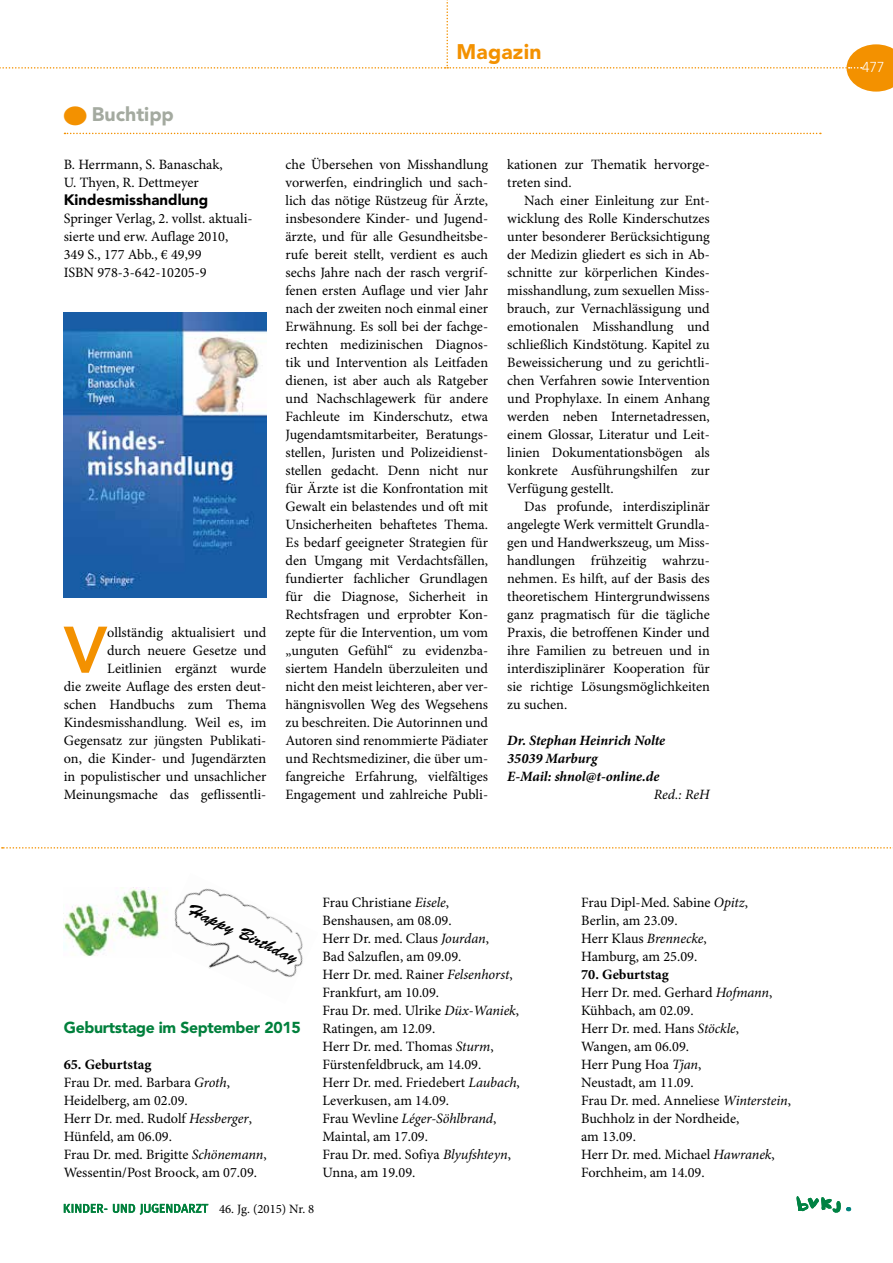
<style>
.page{position:relative;width:893px;height:1263px;background:#fff}
.page>*{position:absolute;margin:0;border:0;box-sizing:border-box;transform-origin:0 0}
.t1{font:800 65.1px "Avenir";color:#f39100}
.t2{font:900 21px "Avenir";letter-spacing:.01em;color:#f39100}
.t3{font:900 19.5px "Avenir";color:#a4aaa0}
.t4{font:18px "Brush Script";color:#000}
.t5{font:900 15.75px "Avenir";letter-spacing:-.02em;color:#00803c}
.t6{font:900 15px "Avenir";color:#000}
.t7{font:14.25px/18px "Minion Pro";color:#000}
.t8{font:italic 700 14.25px/18px "Minion Pro";letter-spacing:-.005em;color:#000}
.t9{font:italic 14.25px "Minion Pro";letter-spacing:-.005em;color:#000}
.t10{font:300 14.25px "Avenir";color:#fff}
.t11{font:12.75px "Minion Pro";color:#000}
.s1{font-family:"European Pi Three";font-weight:400;color:#f39100}
.s2{font-weight:700}
.s3{font-style:italic}
</style>
<div class="page">
<svg style="left:0;top:0;width:893px;height:92px"></svg>
<svg style="left:796px;top:1196px;width:56px;height:17px"></svg>
<svg style="left:64px;top:1204px;width:144px;height:11px"></svg>
<img style="left:64px;top:313px;width:202px;height:284px">
<svg style="left:64px;top:133px;width:757px;height:1px"></svg>
<img style="left:174px;top:888px;width:129px;height:90px">
<img style="left:64px;top:887px;width:99px;height:69px">
<svg style="left:2px;top:847px;width:891px;height:1px"></svg>
<h3 class="t3" style="left:64px;top:103px;width:112px"><span class="s1">Q</span> Buchtipp</h3>
<p class="t7" style="left:64px;top:156px;width:161px">B. Herrmann, S. Banaschak,<br>U. Thyen, R. Dettmeyer</p>
<p class="t6" style="left:64px;top:190px;width:146px">Kindesmisshandlung</p>
<p class="t7" style="left:64px;top:210px;width:190px">Springer Verlag, 2. vollst. aktuali&shy;sierte und erw. Auflage 2010,<br>349 S., 177 Abb., € 49,99<br>ISBN 978-3-642-10205-9</p>
<p class="t7" style="left:64px;top:624px;width:204px;text-align:right">ollständig aktualisiert und<br>durch neuere Gesetze und<br>Leitlinien ergänzt wurde<br>die zweite Auflage des ersten deut&shy;schen Handbuchs zum Thema<br>Kindesmisshandlung. Weil es, im<br>Gegensatz zur jüngsten Publikati&shy;on, die Kinder- und Jugendärzten in populistischer und unsachlicher<br>Meinungsmache das geflissentli-</p>
<h1 class="t1" style="left:64px;top:612px;width:45px">V</h1>
<h2 class="t2" style="left:456px;top:39px;width:86px">Magazin</h2>
<p class="t7" style="left:285px;top:156px;width:204px;text-align:justify">che Übersehen von Misshandlung vorwerfen, eindringlich und sach&shy;lich das nötige Rüstzeug für Ärzte, insbesondere Kinder- und Jugend&shy;ärzte, und für alle Gesundheitsbe&shy;rufe bereit stellt, verdient es auch sechs Jahre nach der rasch vergrif&shy;fenen ersten Auflage und vier Jahr nach der zweiten noch einmal einer Erwähnung. Es soll bei der fachge&shy;rechten medizinischen Diagnos&shy;tik und Intervention als Leitfaden dienen, ist aber auch als Ratgeber und Nachschlagewerk für andere Fachleute im Kinderschutz, etwa Jugendamtsmitarbeiter, Beratungs&shy;stellen, Juristen und Polizeidienst&shy;stellen gedacht. Denn nicht nur für Ärzte ist die Konfrontation mit Gewalt ein belastendes und oft mit Unsicherheiten behaftetes Thema.<br>Es bedarf geeigneter Strategien für den Umgang mit Verdachtsfällen, fundierter fachlicher Grundlagen für die Diagnose, Sicherheit in Rechtsfragen und erprobter Kon&shy;zepte für die Intervention, um vom „unguten Gefühl“ zu evidenzba&shy;siertem Handeln überzuleiten und nicht den meist leichteren, aber ver&shy;hängnisvollen Weg des Wegsehens zu beschreiten. Die Autorinnen und Autoren sind renommierte Pädiater und Rechtsmediziner, die über um&shy;fangreiche Erfahrung, vielfältiges Engagement und zahlreiche Publi-</p>
<p class="t7" style="left:507px;top:156px;width:204px">kationen zur Thematik hervorge&shy;treten sind.</p>
<p class="t7" style="left:507px;top:192px;width:204px;text-align:justify;text-indent:17px">Nach einer Einleitung zur Ent&shy;wicklung des Rolle Kinderschutzes unter besonderer Berücksichtigung der Medizin gliedert es sich in Ab&shy;schnitte zur körperlichen Kindes&shy;misshandlung, zum sexuellen Miss&shy;brauch, zur Vernachlässigung und emotionalen Misshandlung und schließlich Kindstötung. Kapitel zu Beweissicherung und zu gerichtli&shy;chen Verfahren sowie Intervention und Prophylaxe. In einem Anhang werden neben Internetadressen, einem Glossar, Literatur und Leit&shy;linien Dokumentationsbögen als konkrete Ausführungshilfen zur Verfügung gestellt.</p>
<p class="t7" style="left:507px;top:498px;width:204px;text-align:justify;text-indent:17px">Das profunde, interdisziplinär angelegte Werk vermittelt Grundla&shy;gen und Handwerkszeug, um Miss&shy;handlungen frühzeitig wahrzu&shy;nehmen. Es hilft, auf der Basis des theoretischem Hintergrundwissens ganz pragmatisch für die tägliche Praxis, die betroffenen Kinder und ihre Familien zu betreuen und in interdisziplinärer Kooperation für sie richtige Lösungsmöglichkeiten zu suchen.</p>
<p class="t8" style="left:507px;top:731px;width:159px">Dr. Stephan Heinrich Nolte<br>35039 Marburg<br>E-Mail: shnol@t-online.de</p>
<p class="t9" style="left:654px;top:785px;width:58px">Red.: ReH</p>
<p class="t4" style="left:192px;top:898px;width:122px;rotate:25deg">Happy Birthday</p>
<p class="t5" style="left:64px;top:1018px;width:238px">Geburtstage im September 2015</p>
<p class="t7" style="left:64px;top:1056px;width:204px"><span class="s2">65. Geburtstag<br></span>Frau Dr. med. Barbara <span class="s3">Groth</span>,<br>Heidelberg, am 02.09.<br>Herr Dr. med. Rudolf <span class="s3">Hessberger</span>,<br>Hünfeld, am 06.09.<br>Frau Dr. med. Brigitte <span class="s3">Schönemann</span>,<br>Wessentin/Post Broock, am 07.09.</p>
<p class="t7" style="left:322px;top:894px;width:199px">Frau Christiane <span class="s3">Eisele</span>,<br>Benshausen, am 08.09.<br>Herr Dr. med. Claus <span class="s3">Jourdan</span>,<br>Bad Salzuflen, am 09.09.<br>Herr Dr. med. Rainer <span class="s3">Felsenhorst</span>,<br>Frankfurt, am 10.09.<br>Frau Dr. med. Ulrike <span class="s3">Düx-Waniek</span>,<br>Ratingen, am 12.09.<br>Herr Dr. med. Thomas <span class="s3">Sturm</span>,<br>Fürstenfeldbruck, am 14.09.<br>Herr Dr. med. Friedebert <span class="s3">Laubach</span>,<br>Leverkusen, am 14.09.<br>Frau Wevline <span class="s3">Léger-Söhlbrand</span>,<br>Maintal, am 17.09.<br>Frau Dr. med. Sofiya <span class="s3">Blyufshteyn</span>,<br>Unna, am 19.09.</p>
<p class="t7" style="left:581px;top:894px;width:168px">Frau Dipl-Med. Sabine <span class="s3">Opitz</span>,<br>Berlin, am 23.09.<br>Herr Klaus <span class="s3">Brennecke</span>,<br>Hamburg, am 25.09.</p>
<p class="t7" style="left:581px;top:966px;width:211px"><span class="s2">70. Geburtstag<br></span>Herr Dr. med. Gerhard <span class="s3">Hofmann</span>,<br>Kühbach, am 02.09.<br>Herr Dr. med. Hans <span class="s3">Stöckle</span>,<br>Wangen, am 06.09.<br>Herr Pung Hoa <span class="s3">Tjan</span>,<br>Neustadt, am 11.09.<br>Frau Dr. med. Anneliese <span class="s3">Winterstein</span>,<br>Buchholz in der Nordheide,<br>am 13.09.<br>Herr Dr. med. Michael <span class="s3">Hawranek</span>,<br>Forchheim, am 14.09.</p>
<p class="t11" style="left:219px;top:1201px;width:97px">46. Jg. (2015) Nr. 8</p>
<p class="t10" style="left:862px;top:59px;width:24px">477</p>
</div>
